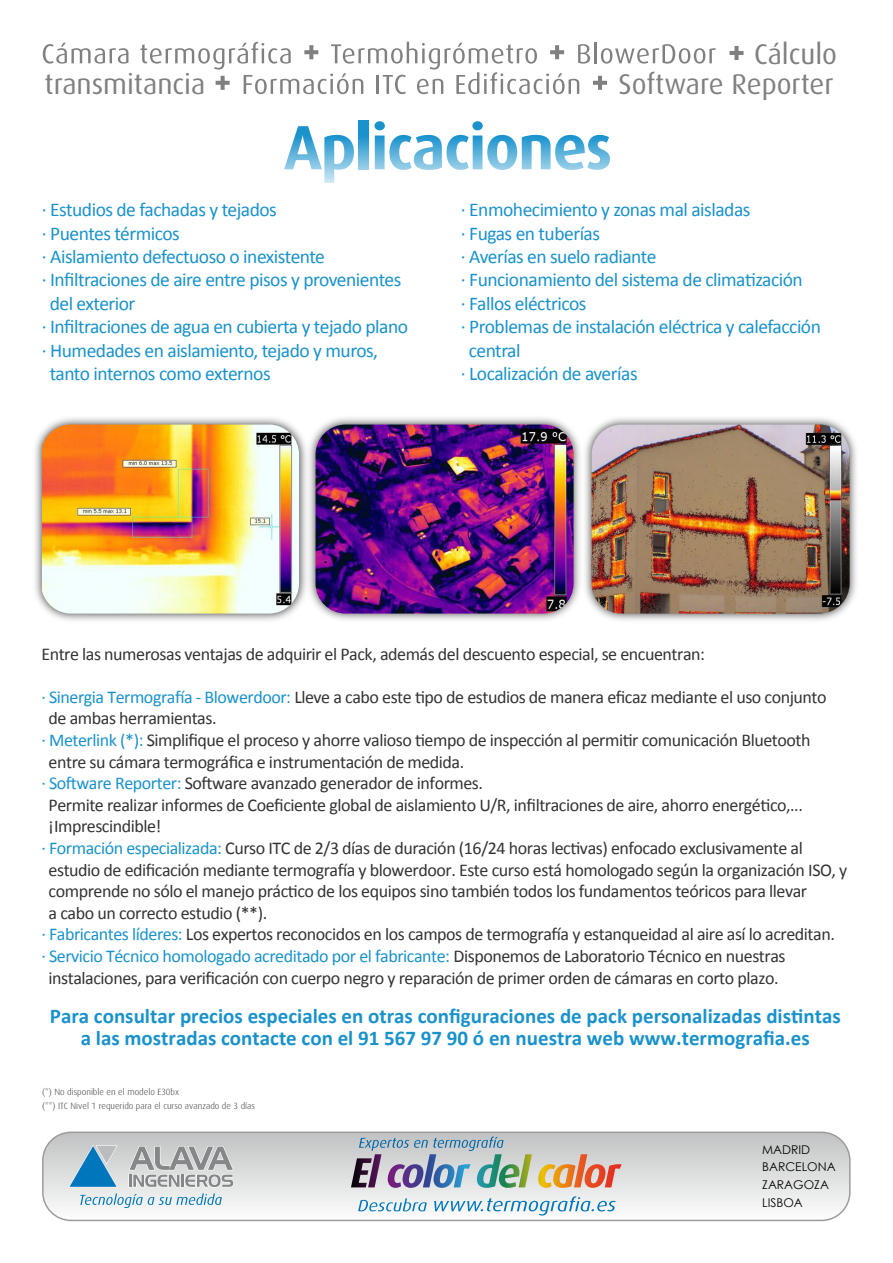
<style>
.page{position:relative;width:893px;height:1263px;background:#fff}
.page>*{position:absolute;margin:0;border:0;box-sizing:border-box;transform-origin:0 0}
.t1{font:28.5px "Dax";color:#808080}
.t2{font:700 21px/22.5px "Calibri";color:#1992cc;text-align:center}
.t3{font:19.5px "Calibri";letter-spacing:-.025em;color:#1992cc}
.t4{font:18px "Calibri";letter-spacing:-.025em;color:#333}
.t5{font:18px "Calibri";letter-spacing:-.025em;color:#1992cc}
.t6{font:12.15px/17.7px "Century Gothic";color:#040404}
.t7{font:300 9px/13.5px "Dax";color:#333}
.s1{color:#1992cc}
.s2{color:#333}
</style>
<div class="page">
<img style="left:35px;top:41px;width:816px;height:1181px">
<img style="left:316px;top:424px;width:258px;height:189px">
<img style="left:575px;top:408px;width:282px;height:224px">
<img style="left:592px;top:424px;width:258px;height:189px">
<svg style="left:729px;top:46px;width:14px;height:14px"></svg>
<h1 class="t1" style="left:754px;top:38px;width:85px">Cálculo</h1>
<h1 class="t1" style="left:45px;top:68px;width:162px">transmitancia</h1>
<h1 class="t1" style="left:619px;top:69px;width:217px">Software Reporter</h1>
<p class="t3" style="left:42px;top:198px;width:237px">· Estudios de fachadas y tejados</p>
<p class="t3" style="left:42px;top:221px;width:140px">· Puentes térmicos</p>
<p class="t3" style="left:42px;top:244px;width:285px">· Aislamiento defectuoso o inexistente</p>
<p class="t3" style="left:42px;top:268px;width:361px">· Infiltraciones de aire entre pisos y provenientes</p>
<p class="t3" style="left:50px;top:291px;width:87px">del exterior</p>
<p class="t3" style="left:42px;top:315px;width:368px">· Infiltraciones de agua en cubierta y tejado plano</p>
<p class="t3" style="left:42px;top:338px;width:338px">· Humedades en aislamiento, tejado y muros,</p>
<p class="t3" style="left:50px;top:361px;width:222px">tanto internos como externos</p>
<p class="t3" style="left:461px;top:198px;width:291px">· Enmohecimiento y zonas mal aisladas</p>
<p class="t3" style="left:461px;top:221px;width:141px">· Fugas en tuberías</p>
<p class="t3" style="left:461px;top:244px;width:197px">· Averías en suelo radiante</p>
<p class="t3" style="left:461px;top:268px;width:343px">· Funcionamiento del sistema de climatización</p>
<p class="t3" style="left:461px;top:291px;width:127px">· Fallos eléctricos</p>
<p class="t3" style="left:461px;top:315px;width:362px">· Problemas de instalación eléctrica y calefacción</p>
<p class="t3" style="left:469px;top:338px;width:53px">central</p>
<p class="t3" style="left:461px;top:361px;width:178px">· Localización de averías</p>
<p class="t4" style="left:41px;top:642px;width:665px">Entre las numerosas ventajas de adquirir el Pack, además del descuento especial, se encuentran:</p>
<p class="t4" style="left:41px;top:686px;width:787px"><span class="s1">· Sinergia Termografía - Blowerdoor:</span> Lleve a cabo este tipo de estudios de manera eficaz mediante el uso conjunto</p>
<p class="t4" style="left:49px;top:707px;width:169px">de ambas herramientas.</p>
<p class="t4" style="left:41px;top:729px;width:771px"><span class="s1">· Meterlink (*):</span> Simplifique el proceso y ahorre valioso tiempo de inspección al permitir comunicación Bluetooth</p>
<p class="t4" style="left:49px;top:750px;width:417px">entre su cámara termográfica e instrumentación de medida.</p>
<p class="t4" style="left:41px;top:772px;width:443px"><span class="s1">· Software Reporter:</span> Software avanzado generador de informes.</p>
<p class="t4" style="left:49px;top:794px;width:756px">Permite realizar informes de Coeficiente global de aislamiento U/R, infiltraciones de aire, ahorro energético,...</p>
<p class="t4" style="left:49px;top:815px;width:114px">¡Imprescindible!</p>
<p class="t4" style="left:41px;top:837px;width:763px"><span class="s1">· Formación especializada:</span> Curso ITC de 2/3 días de duración (16/24 horas lectivas) enfocado exclusivamente al</p>
<p class="t4" style="left:49px;top:858px;width:800px">estudio de edificación mediante termografía y blowerdoor. Este curso está homologado según la organización ISO, y</p>
<p class="t4" style="left:49px;top:880px;width:760px">comprende no sólo el manejo práctico de los equipos sino también todos los fundamentos teóricos para llevar</p>
<p class="t4" style="left:49px;top:902px;width:220px">a cabo un correcto estudio (**).</p>
<p class="t4" style="left:41px;top:923px;width:795px"><span class="s1">· Fabricantes líderes:</span> Los expertos reconocidos en los campos de termografía y estanqueidad al aire así lo acreditan.</p>
<p class="t5" style="left:41px;top:945px;width:746px">· Servicio Técnico homologado acreditado por el fabricante: <span class="s2">Disponemos de Laboratorio Técnico en nuestras</span></p>
<p class="t4" style="left:49px;top:966px;width:731px">instalaciones, para verificación con cuerpo negro y reparación de primer orden de cámaras en corto plazo.</p>
<p class="t2" style="left:50px;top:1003px;width:792px">Para consultar precios especiales en otras configuraciones de pack personalizadas distintas a las mostradas contacte con el 91 567 97 90 ó en nuestra web www.termografia.es</p>
<p class="t7" style="left:42px;top:1085px;width:215px">(*) No disponible en el modelo E30bx<br>(**) ITC Nivel 1 requerido para el curso avanzado de 3 días</p>
<p class="t6" style="left:762px;top:1140px;width:75px">MADRID<br>BARCELONA<br>ZARAGOZA<br>LISBOA</p>
</div>
